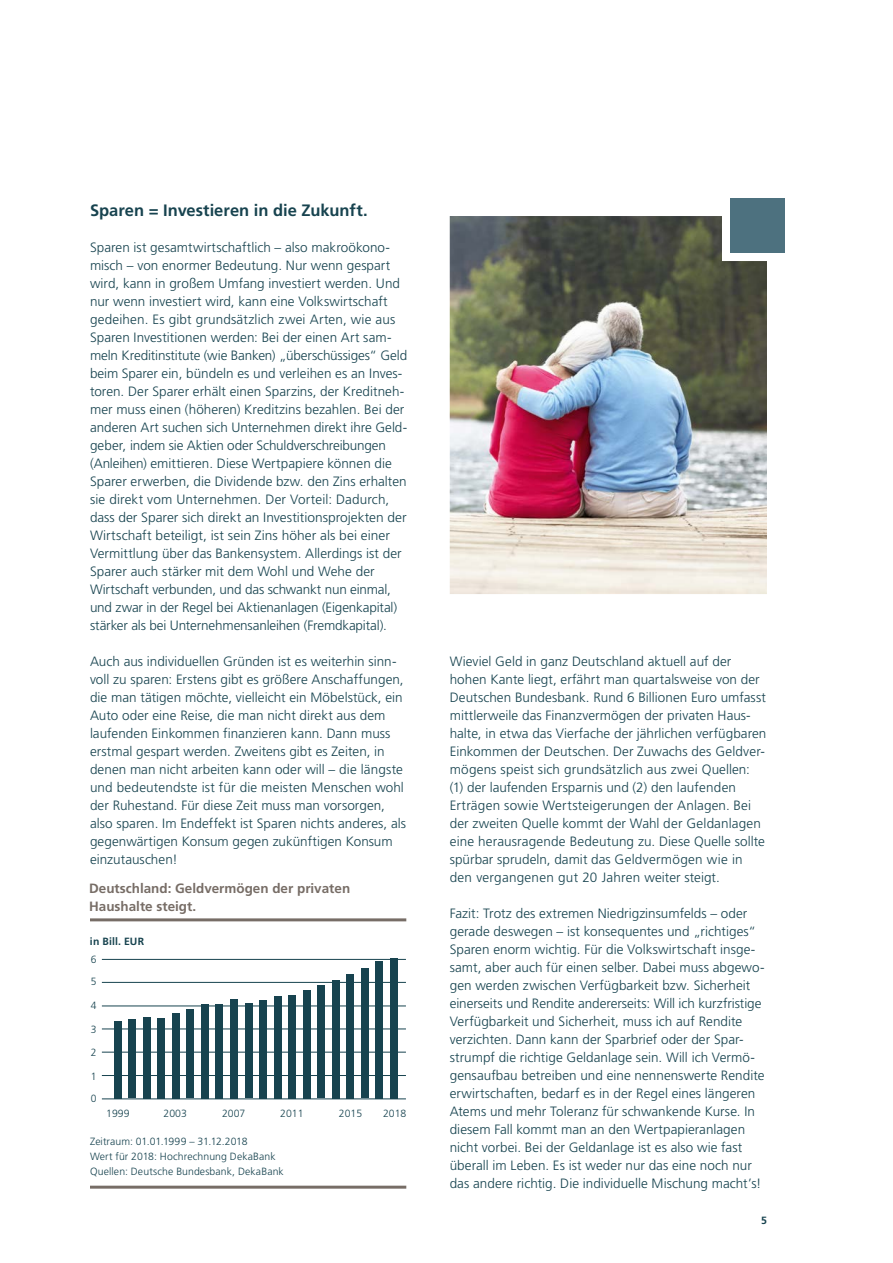
<style>
.page{position:relative;width:893px;height:1263px;background:#fff}
.page>*{position:absolute;margin:0;border:0;box-sizing:border-box;transform-origin:0 0}
.t1{font:700 16.5px "Deka Frutiger OTPS";color:#17434f}
.t2{font:300 13.5px/18px "Deka Frutiger OTPS";letter-spacing:.005em;color:#17434f}
.t3{font:700 13.5px/18px "Deka Frutiger OTPS";color:#776d66}
.t4{font:300 10.5px/15px "Deka Frutiger OTPS";letter-spacing:.01em;color:#17434f}
.t5{font:700 10.5px "Deka Frutiger OTPS";letter-spacing:.015em;color:#17434f}
</style>
<div class="page">
<hr style="left:90px;top:1186px;width:316px;height:3px;background:#776d66">
<hr style="left:90px;top:918px;width:316px;height:3px;background:#776d66">
<hr style="left:102px;top:982px;width:304px;height:1px;background:#17434f">
<hr style="left:102px;top:1006px;width:304px;height:1px;background:#17434f">
<hr style="left:102px;top:1029px;width:304px;height:1px;background:#17434f">
<hr style="left:102px;top:1052px;width:304px;height:1px;background:#17434f">
<hr style="left:102px;top:1075px;width:304px;height:1px;background:#17434f">
<hr style="left:102px;top:959px;width:304px;height:1px;background:#17434f">
<div style="left:114px;top:1021px;width:8px;height:77px;background:#17434f"></div>
<div style="left:128px;top:1019px;width:8px;height:79px;background:#17434f"></div>
<div style="left:143px;top:1017px;width:8px;height:81px;background:#17434f"></div>
<div style="left:157px;top:1018px;width:8px;height:80px;background:#17434f"></div>
<div style="left:172px;top:1013px;width:8px;height:85px;background:#17434f"></div>
<div style="left:186px;top:1009px;width:8px;height:89px;background:#17434f"></div>
<div style="left:201px;top:1004px;width:8px;height:94px;background:#17434f"></div>
<div style="left:216px;top:1004px;width:7px;height:94px;background:#17434f"></div>
<div style="left:230px;top:999px;width:8px;height:99px;background:#17434f"></div>
<div style="left:245px;top:1003px;width:7px;height:95px;background:#17434f"></div>
<div style="left:259px;top:1000px;width:8px;height:98px;background:#17434f"></div>
<div style="left:274px;top:996px;width:7px;height:102px;background:#17434f"></div>
<div style="left:288px;top:995px;width:8px;height:103px;background:#17434f"></div>
<div style="left:303px;top:990px;width:8px;height:108px;background:#17434f"></div>
<div style="left:317px;top:985px;width:8px;height:113px;background:#17434f"></div>
<div style="left:332px;top:980px;width:8px;height:118px;background:#17434f"></div>
<div style="left:346px;top:974px;width:8px;height:124px;background:#17434f"></div>
<div style="left:361px;top:968px;width:8px;height:130px;background:#17434f"></div>
<div style="left:375px;top:961px;width:8px;height:137px;background:#17434f"></div>
<div style="left:390px;top:958px;width:8px;height:140px;background:#17434f"></div>
<hr style="left:102px;top:1098px;width:304px;height:1px;background:#17434f">
<img style="left:450px;top:216px;width:317px;height:378px">
<div style="left:731px;top:198px;width:54px;height:54px;background:#4d717f"></div>
<p class="t1" style="left:90px;top:200px;width:279px">Sparen = Investieren in die Zukunft.</p>
<p class="t2" style="left:90px;top:238px;width:319px">Sparen ist gesamtwirtschaftlich – also makroökono&shy;misch – von enormer Bedeutung. Nur wenn gespart wird, kann in großem Umfang investiert werden. Und nur wenn investiert wird, kann eine Volkswirtschaft gedeihen. Es gibt grundsätzlich zwei Arten, wie aus Sparen Investitionen werden: Bei der einen Art sam&shy;meln Kreditinstitute (wie Banken) „überschüssiges“ Geld beim Sparer ein, bündeln es und verleihen es an Inves&shy;toren. Der Sparer erhält einen Sparzins, der Kreditneh&shy;mer muss einen (höheren) Kreditzins bezahlen. Bei der anderen Art suchen sich Unternehmen direkt ihre Geld&shy;geber, indem sie Aktien oder Schuldverschreibungen (Anleihen) emittieren. Diese Wertpapiere können die Sparer erwerben, die Dividende bzw. den Zins erhalten sie direkt vom Unternehmen. Der Vorteil: Dadurch, dass der Sparer sich direkt an Investitionsprojekten der Wirtschaft beteiligt, ist sein Zins höher als bei einer Vermittlung über das Bankensystem. Allerdings ist der Sparer auch stärker mit dem Wohl und Wehe der Wirtschaft verbunden, und das schwankt nun einmal, und zwar in der Regel bei Aktienanlagen (Eigenkapital) stärker als bei Unternehmensanleihen (Fremdkapital).</p>
<p class="t2" style="left:90px;top:652px;width:317px">Auch aus individuellen Gründen ist es weiterhin sinn&shy;voll zu sparen: Erstens gibt es größere Anschaffungen, die man tätigen möchte, vielleicht ein Möbelstück, ein Auto oder eine Reise, die man nicht direkt aus dem laufenden Einkommen finanzieren kann. Dann muss erstmal gespart werden. Zweitens gibt es Zeiten, in denen man nicht arbeiten kann oder will – die längste und bedeutendste ist für die meisten Menschen wohl der Ruhestand. Für diese Zeit muss man vorsorgen, also sparen. Im Endeffekt ist Sparen nichts anderes, als gegenwärtigen Konsum gegen zukünftigen Konsum einzutauschen!</p>
<p class="t2" style="left:450px;top:652px;width:318px">Wieviel Geld in ganz Deutschland aktuell auf der hohen Kante liegt, erfährt man quartalsweise von der Deutschen Bundesbank. Rund 6 Billionen Euro umfasst mittlerweile das Finanzvermögen der privaten Haus&shy;halte, in etwa das Vierfache der jährlichen verfügbaren Einkommen der Deutschen. Der Zuwachs des Geldver&shy;mögens speist sich grundsätzlich aus zwei Quellen: (1) der laufenden Ersparnis und (2) den laufenden Erträgen sowie Wertsteigerungen der Anlagen. Bei der zweiten Quelle kommt der Wahl der Geldanlagen eine herausragende Bedeutung zu. Diese Quelle sollte spürbar sprudeln, damit das Geldvermögen wie in den vergangenen gut 20 Jahren weiter steigt.</p>
<p class="t2" style="left:450px;top:904px;width:316px">Fazit: Trotz des extremen Niedrigzinsumfelds – oder gerade deswegen – ist konsequentes und „richtiges“ Sparen enorm wichtig. Für die Volkswirtschaft insge&shy;samt, aber auch für einen selber. Dabei muss abgewo&shy;gen werden zwischen Verfügbarkeit bzw. Sicherheit einerseits und Rendite andererseits: Will ich kurzfristige Verfügbarkeit und Sicherheit, muss ich auf Rendite verzichten. Dann kann der Sparbrief oder der Spar&shy;strumpf die richtige Geldanlage sein. Will ich Vermö&shy;gensaufbau betreiben und eine nennenswerte Rendite erwirtschaften, bedarf es in der Regel eines längeren Atems und mehr Toleranz für schwankende Kurse. In diesem Fall kommt man an den Wertpapieranlagen nicht vorbei. Bei der Geldanlage ist es also wie fast überall im Leben. Es ist weder nur das eine noch nur das andere richtig. Die individuelle Mischung macht’s!</p>
<p class="t3" style="left:89px;top:879px;width:263px">Deutschland: Geldvermögen der privaten<br>Haushalte steigt.</p>
<p class="t5" style="left:90px;top:935px;width:56px">in Bill. EUR</p>
<p class="t4" style="left:91px;top:951px;width:7px">6</p>
<p class="t4" style="left:91px;top:974px;width:7px">5</p>
<p class="t4" style="left:91px;top:998px;width:7px">4</p>
<p class="t4" style="left:91px;top:1021px;width:7px">3</p>
<p class="t4" style="left:91px;top:1044px;width:7px">2</p>
<p class="t4" style="left:91px;top:1069px;width:7px">1</p>
<p class="t4" style="left:91px;top:1091px;width:7px">0</p>
<p class="t4" style="left:106px;top:1106px;width:25px">1999</p>
<p class="t4" style="left:164px;top:1106px;width:25px">2003</p>
<p class="t4" style="left:222px;top:1106px;width:25px">2007</p>
<p class="t4" style="left:280px;top:1106px;width:25px">2011</p>
<p class="t4" style="left:339px;top:1106px;width:25px">2015</p>
<p class="t4" style="left:383px;top:1106px;width:25px">2018</p>
<p class="t4" style="left:90px;top:1134px;width:195px">Zeitraum: 01.01.1999 – 31.12.2018<br>Wert für 2018: Hochrechnung DekaBank<br>Quellen: Deutsche Bundesbank, DekaBank</p>
<p class="t5" style="left:761px;top:1214px;width:7px">5</p>
</div>
